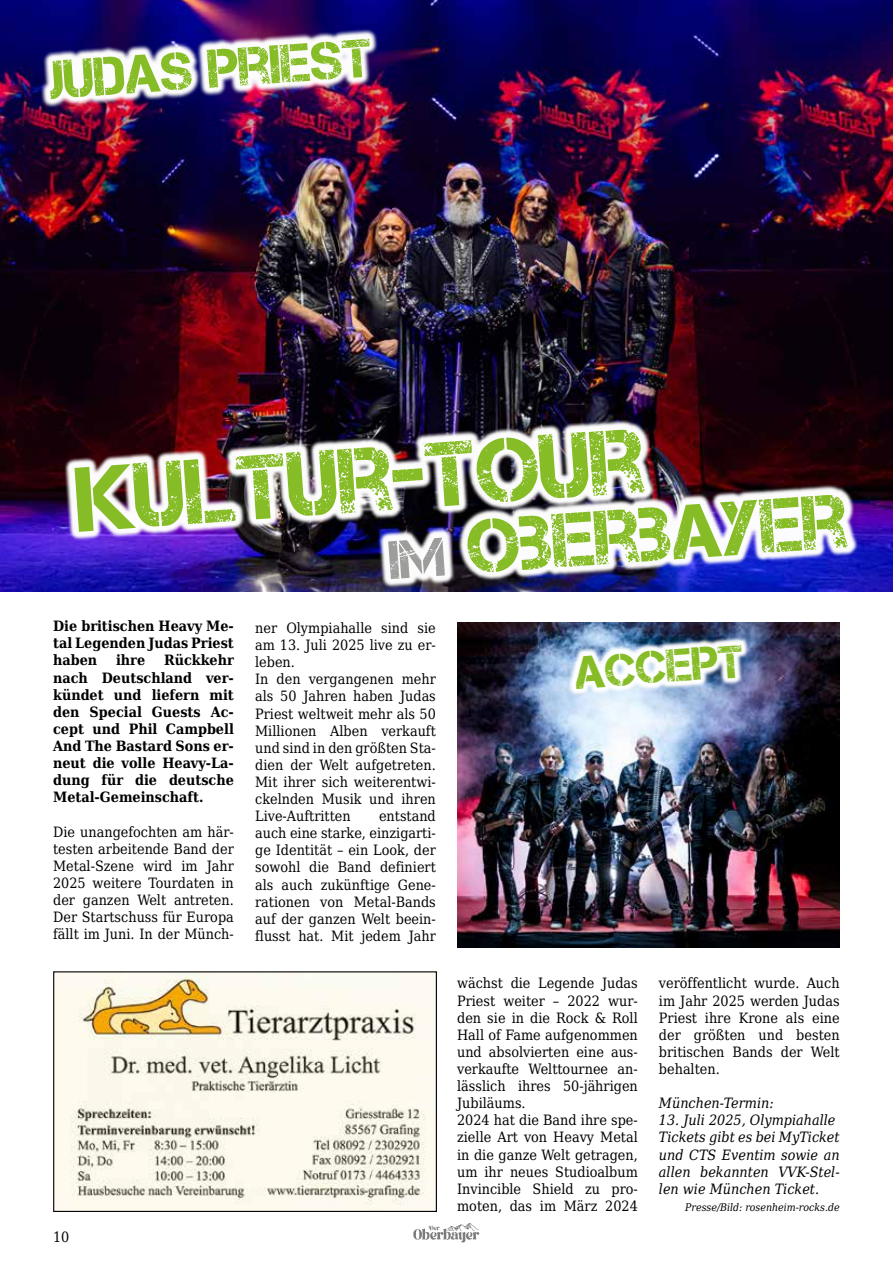
<style>
.page{position:relative;width:893px;height:1263px;background:#fff}
.page>*{position:absolute;margin:0;border:0;box-sizing:border-box;transform-origin:0 0}
.t1{font:91.5px "Captureit";color:#86bc25}
.t2{font:76.5px "Captureit";color:#86bc25}
.t3{font:54px "Captureit";color:#86bc25}
.t4{font:46.05px "Captureit";color:#86bc25}
.t5{font:14.25px/17.1px "DejaVu Serif Condensed";color:#000;text-align:justify}
.t6{font:700 14.25px/17.1px "DejaVu Serif Condensed";color:#000;text-align:justify}
.t7{font:italic 14.25px/17.1px "DejaVu Serif Condensed";color:#000}
.t8{font:italic 10.5px "DejaVu Serif Condensed";color:#000}
.s1{font-size:54px;color:#9d9d9c}
</style>
<div class="page">
<img style="left:413px;top:1223px;width:67px;height:20px">
<img style="left:55px;top:973px;width:380px;height:237px">
<div style="left:53px;top:971px;width:384px;height:241px;border:1px solid #000"></div>
<img style="left:0;top:0;width:893px;height:591px">
<img style="left:63px;top:403px;width:795px;height:189px">
<img style="left:37px;top:27px;width:346px;height:83px">
<img style="left:457px;top:622px;width:383px;height:325px">
<img style="left:565px;top:635px;width:188px;height:63px">
<h3 class="t3" style="left:47px;top:50px;width:325px;rotate:-4deg">Judas Priest</h3>
<h1 class="t1" style="left:73px;top:449px;width:571px;rotate:-4deg">Kultur-Tour</h1>
<h2 class="t2" style="left:386px;top:510px;width:461px;rotate:-4deg"><span class="s1">im</span> Oberbayer</h2>
<p class="t6" style="left:53px;top:617px;width:182px">Die britischen Heavy Me&shy;tal Legenden Judas Priest haben</p>
<p class="t6" style="left:53px;top:651px;width:182px;text-indent:111px">Rückkehr nach Deutschland ver&shy;kündet und liefern mit den Special Guests Ac&shy;cept und Phil Campbell And The Bastard Sons er&shy;neut die volle Heavy-La&shy;dung für die deutsche Metal-Gemeinschaft.</p>
<p class="t5" style="left:53px;top:821px;width:182px">Die unangefochten am här&shy;testen arbeitende Band der Metal-Szene wird im Jahr 2025 weitere Tourdaten in der ganzen Welt antreten.<br>Der Startschuss für Europa fällt im Juni. In der Münch-</p>
<p class="t6" style="left:116px;top:651px;width:31px">ihre</p>
<p class="t5" style="left:53px;top:1227px;width:18px">10</p>
<p class="t5" style="left:255px;top:618px;width:182px;text-align:left">ner Olympiahalle sind sie am 13. Juli 2025 live zu er&shy;leben.<br>In den vergangenen mehr als 50 Jahren haben Judas<br>Priest weltweit mehr als 50<br>Millionen Alben verkauft und sind in den größten Sta&shy;dien der Welt aufgetreten.<br>Mit ihrer sich weiterentwi&shy;ckelnden Musik und ihren<br>Live-Auftritten</p>
<p class="t5" style="left:255px;top:806px;width:182px;text-indent:124px">entstand auch eine starke, einzigarti&shy;ge Identität – ein Look, der sowohl die Band definiert als auch zukünftige Gene&shy;rationen von Metal-Bands auf der ganzen Welt beein&shy;flusst hat. Mit jedem Jahr</p>
<h3 class="t4" style="left:573px;top:647px;width:171px;rotate:-4deg">Accept</h3>
<p class="t5" style="left:457px;top:973px;width:182px;text-align:left">wächst die Legende Judas<br>Priest weiter – 2022 wur&shy;den sie in die Rock &amp; Roll<br>Hall of Fame aufgenommen und absolvierten eine aus&shy;verkaufte Welttournee an&shy;lässlich ihres 50-jährigen<br>Jubiläums.<br>2024 hat die Band ihre spe&shy;zielle Art von Heavy Metal in die ganze Welt getragen, um ihr neues Studioalbum<br>Invincible Shield zu pro&shy;moten, das im März 2024</p>
<p class="t5" style="left:659px;top:973px;width:182px">veröffentlicht wurde. Auch im Jahr 2025 werden Judas Priest ihre Krone als eine der größten und besten britischen Bands der Welt behalten.</p>
<p class="t7" style="left:659px;top:1093px;width:116px">München-Termin:</p>
<p class="t7" style="left:659px;top:1110px;width:182px">13. Juli 2025, Olympiahalle<br>Tickets gibt es bei MyTicket und CTS Eventim sowie an allen bekannten VVK-Stel&shy;len wie München Ticket.</p>
<p class="t8" style="left:685px;top:1198px;width:156px">Presse/Bild: rosenheim-rocks.de</p>
</div>
